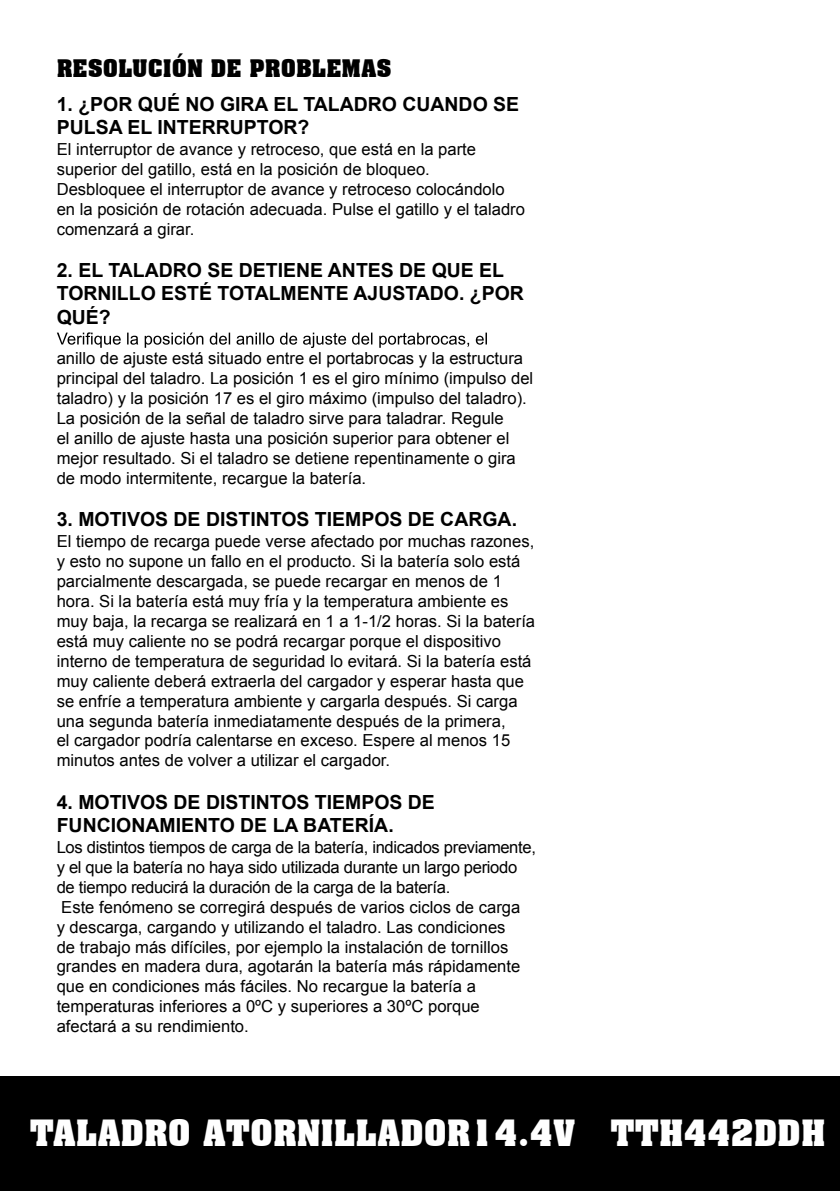
<style>
.page{position:relative;width:840px;height:1191px;background:#fff}
.page>*{position:absolute;margin:0;border:0;box-sizing:border-box;transform-origin:0 0}
.t1{font:700 35.2px "Aachen BT";color:#fff}
.t2{font:700 23.6px "Aachen BT";color:#000}
.t3{font:700 19.4px/23.4px "Arial";color:#000}
.t4{font:16.6px/20px "Arial";color:#000}
</style>
<div class="page">
<div style="left:0;top:1076px;width:839px;height:115px;background:#000"></div>
<svg style="left:57px;top:332px;width:429px;height:16px"></svg>
<h2 class="t2" style="left:57px;top:54px;width:336px">RESOLUCIÓN DE PROBLEMAS</h2>
<p class="t3" style="left:57px;top:93px;width:463px">1. ¿POR QUÉ NO GIRA EL TALADRO CUANDO SE<br>PULSA EL INTERRUPTOR?</p>
<p class="t4" style="left:57px;top:139px;width:469px">El interruptor de avance y retroceso, que está en la parte superior del gatillo, está en la posición de bloqueo.<br>Desbloquee el interruptor de avance y retroceso colocándolo en la posición de rotación adecuada. Pulse el gatillo y el taladro comenzará a girar.</p>
<p class="t3" style="left:57px;top:259px;width:468px">2. EL TALADRO SE DETIENE ANTES DE QUE EL<br>TORNILLO ESTÉ TOTALMENTE AJUSTADO. ¿POR<br>QUÉ?</p>
<p class="t4" style="left:57px;top:349px;width:478px">anillo de ajuste está situado entre el portabrocas y la estructura principal del taladro. La posición 1 es el giro mínimo (impulso del taladro) y la posición 17 es el giro máximo (impulso del taladro).<br>La posición de la señal de taladro sirve para taladrar. Regule<br>el anillo de ajuste hasta una posición superior para obtener el mejor resultado. Si el taladro se detiene repentinamente o gira de modo intermitente, recargue la batería.</p>
<p class="t3" style="left:57px;top:508px;width:461px">3. MOTIVOS DE DISTINTOS TIEMPOS DE CARGA.</p>
<p class="t4" style="left:57px;top:531px;width:479px">El tiempo de recarga puede verse afectado por muchas razones, y esto no supone un fallo en el producto. Si la batería solo está parcialmente descargada, se puede recargar en menos de 1 hora. Si la batería está muy fría y la temperatura ambiente es muy baja, la recarga se realizará en 1 a 1-1/2 horas. Si la batería está muy caliente no se podrá recargar porque el dispositivo interno de temperatura de seguridad lo evitará. Si la batería está muy caliente deberá extraerla del cargador y esperar hasta que se enfríe a temperatura ambiente y cargarla después. Si carga una segunda batería inmediatamente después de la primera,<br>el cargador podría calentarse en exceso. Espere al menos 15 minutos antes de volver a utilizar el cargador.</p>
<p class="t3" style="left:57px;top:791px;width:379px">4. MOTIVOS DE DISTINTOS TIEMPOS DE<br>FUNCIONAMIENTO DE LA BATERÍA.</p>
<p class="t4" style="left:57px;top:837px;width:480px">Los distintos tiempos de carga de la batería, indicados previamente, y el que la batería no haya sido utilizada durante un largo periodo de tiempo reducirá la duración de la carga de la batería.<br>Este fenómeno se corregirá después de varios ciclos de carga<br>y descarga, cargando y utilizando el taladro. Las condiciones<br>de trabajo más difíciles, por ejemplo la instalación de tornillos grandes en madera dura, agotarán la batería más rápidamente que en condiciones más fáciles. No recargue la batería a temperaturas inferiores a 0ºC y superiores a 30ºC porque afectará a su rendimiento.</p>
<h1 class="t1" style="left:30px;top:1110px;width:796px">TALADRO ATORNILLADOR14.4V TTH442DDH</h1>
</div>
